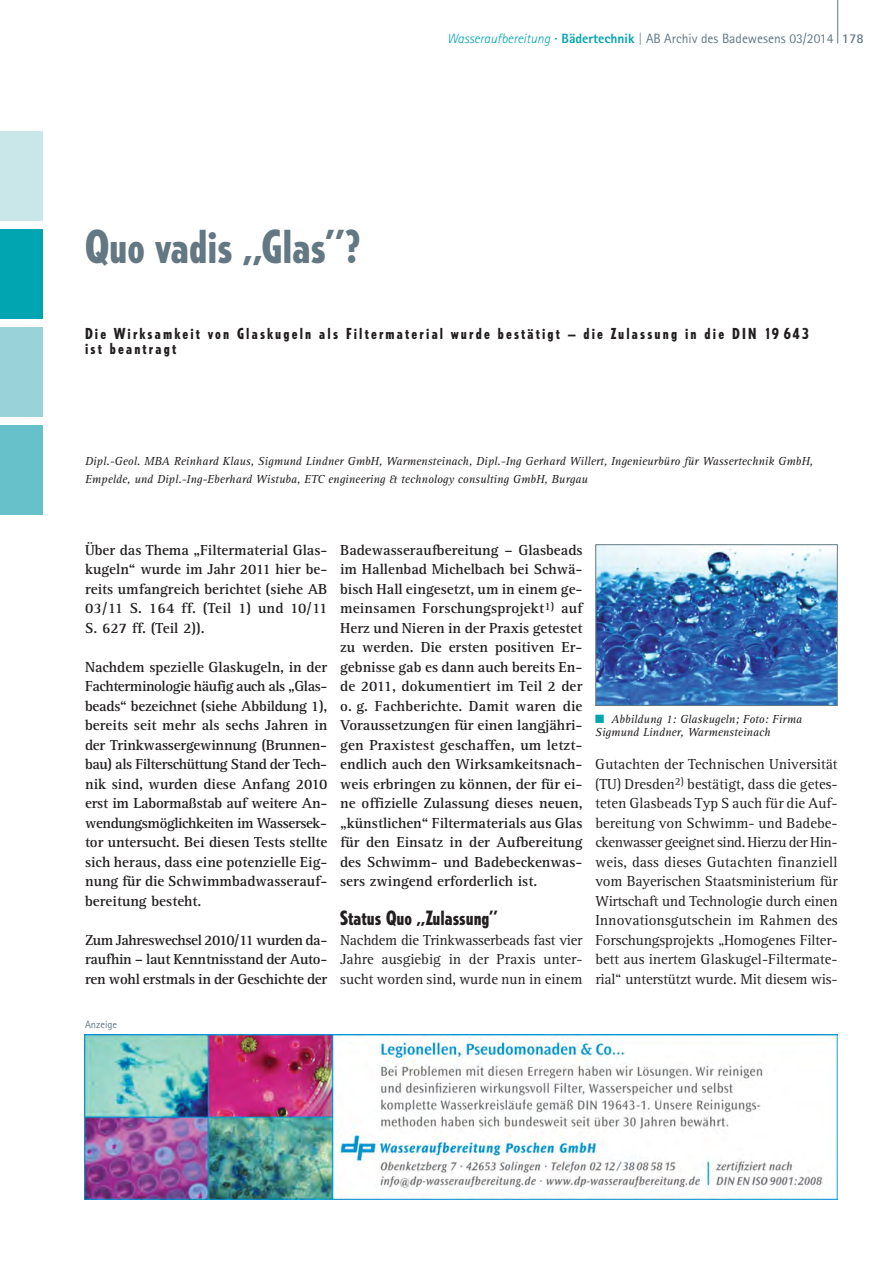
<style>
.page{position:relative;width:893px;height:1263px;background:#fff}
.page>*{position:absolute;margin:0;border:0;box-sizing:border-box;transform-origin:0 0}
.t1{font:800 condensed 45px "Tempo";color:#647883}
.t2{font:800 condensed 19.5px "Tempo";color:#231f20}
.t3{font:700 15px/19.5px "Rotis Serif";color:#231f20;text-align:justify}
.t4{font:15px/19.5px "Rotis Serif";color:#231f20;text-align:justify}
.t5{font:800 condensed 15px/15px "Tempo";letter-spacing:.145em;color:#231f20}
.t6{font:13.5px "Rotis Sans Serif";color:#647883}
.t7{font:italic 12px/18px "Rotis Serif";color:#231f20}
.t8{font:10.5px "Rotis Sans Serif";color:#647883}
.s1{font-weight:300;font-style:italic;color:#00a5b1}
.s2{font-weight:800;color:#00a5b1}
.s3{font-weight:300}
.s4{font-weight:700}
.s5{color:#00a5b1}
</style>
<div class="page">
<hr style="left:837px;top:0;width:1px;height:44px;background:#647883">
<div style="left:0;top:230px;width:43px;height:89px;background:#00a5b1"></div>
<div style="left:0;top:132px;width:43px;height:89px;background:#c9e6e9"></div>
<div style="left:0;top:327px;width:43px;height:90px;background:#99d3d9"></div>
<div style="left:0;top:425px;width:43px;height:89px;background:#66c1ca"></div>
<img style="left:597px;top:546px;width:239px;height:158px">
<div style="left:595px;top:544px;width:243px;height:162px;border:1px solid #647883"></div>
<img style="left:85px;top:1034px;width:753px;height:165px">
<h1 class="t1" style="left:85px;top:230px;width:277px">Quo vadis „Glas”?</h1>
<p class="t6" style="left:447px;top:34px;width:418px"><span class="s1">Wasseraufbereitung</span> <span class="s2">· Bädertechnik</span> <span class="s3">|</span> AB Archiv des Badewesens 03/2014 <span class="s4">178</span></p>
<p class="t5" style="left:85px;top:327px;width:726px">Die Wirksamkeit von Glaskugeln als Filtermaterial wurde bestätigt – die Zulassung in die DIN 19 643 ist beantragt</p>
<p class="t7" style="left:85px;top:453px;width:730px">Dipl.-Geol. MBA Reinhard Klaus, Sigmund Lindner GmbH, Warmensteinach, Dipl.-Ing Gerhard Willert, Ingenieurbüro für Wassertechnik GmbH,<br>Empelde, und Dipl.-Ing-Eberhard Wistuba, ETC engineering &amp; technology consulting GmbH, Burgau</p>
<p class="t3" style="left:85px;top:541px;width:244px">Über das Thema „Filtermaterial Glas&shy;kugeln“ wurde im Jahr 2011 hier be - reits umfangreich berichtet (siehe AB 03/11 S. 164 ff. (Teil 1) und 10/11<br>S. 627 ff. (Teil 2)).</p>
<p class="t3" style="left:85px;top:658px;width:244px">Nachdem spezielle Glaskugeln, in der Fachterminologie häufig auch als „Glas - beads“ bezeichnet (siehe Abbildung 1), bereits seit mehr als sechs Jahren in der Trinkwassergewinnung (Brunnen - bau) als Filterschüttung Stand der Tech - nik sind, wurden diese Anfang 2010 erst im Labormaßstab auf weitere An - wendungsmöglichkeiten im Wassersek - tor untersucht. Bei diesen Tests stellte sich heraus, dass eine potenzielle Eig&shy;nung für die Schwimmbadwasserauf&shy;bereitung besteht.</p>
<p class="t3" style="left:85px;top:931px;width:244px">Zum Jahreswechsel 2010/11 wurden da - raufhin – laut Kenntnisstand der Auto&shy;ren wohl erstmals in der Geschichte der</p>
<p class="t3" style="left:340px;top:541px;width:244px">Badewasseraufbereitung – Glasbeads im Hallenbad Michelbach bei Schwä&shy;bisch Hall eingesetzt, um in einem ge - meinsamen Forschungsprojekt<sup>1)</sup> auf Herz und Nieren in der Praxis getestet zu werden. Die ersten positiven Er - gebnisse gab es dann auch bereits En - de 2011, dokumentiert im Teil 2 der o. g. Fachberichte. Damit waren die Voraussetzungen für einen langjähri&shy;gen Praxistest geschaffen, um letzt&shy;endlich auch den Wirksamkeitsnach&shy;weis erbringen zu können, der für ei - ne offizielle Zulassung dieses neuen, „künstlichen“ Filtermaterials aus Glas für den Einsatz in der Aufbereitung des Schwimm- und Badebeckenwas&shy;sers zwingend erforderlich ist.</p>
<h2 class="t2" style="left:340px;top:911px;width:159px">Status Quo „Zulassung”</h2>
<p class="t4" style="left:340px;top:931px;width:244px">Nachdem die Trinkwasserbeads fast vier Jahre ausgiebig in der Praxis unter&shy;sucht worden sind, wurde nun in einem</p>
<p class="t7" style="left:595px;top:713px;width:208px;line-height:13.5px"><span class="s5">■</span> Abbildung 1: Glaskugeln; Foto: Firma<br>Sigmund Lindner, Warmensteinach</p>
<p class="t4" style="left:595px;top:756px;width:244px">Gutachten der Technischen Universität (TU) Dresden<sup>2)</sup> bestätigt, dass die getes - teten Glasbeads Typ S auch für die Auf&shy;bereitung von Schwimm- und Bade be - ckenwasser geeignet sind. Hierzu der Hin - weis, dass dieses Gutachten finanziell vom Bayerischen Staatsministerium für Wirtschaft und Technologie durch ei nen Innovationsgutschein im Rahmen des Forschungsprojekts „Homogenes Filter - bett aus inertem Glaskugel-Filtermate&shy;rial“ unterstützt wurde. Mit diesem wis -</p>
<p class="t8" style="left:85px;top:1020px;width:34px">Anzeige</p>
</div>
